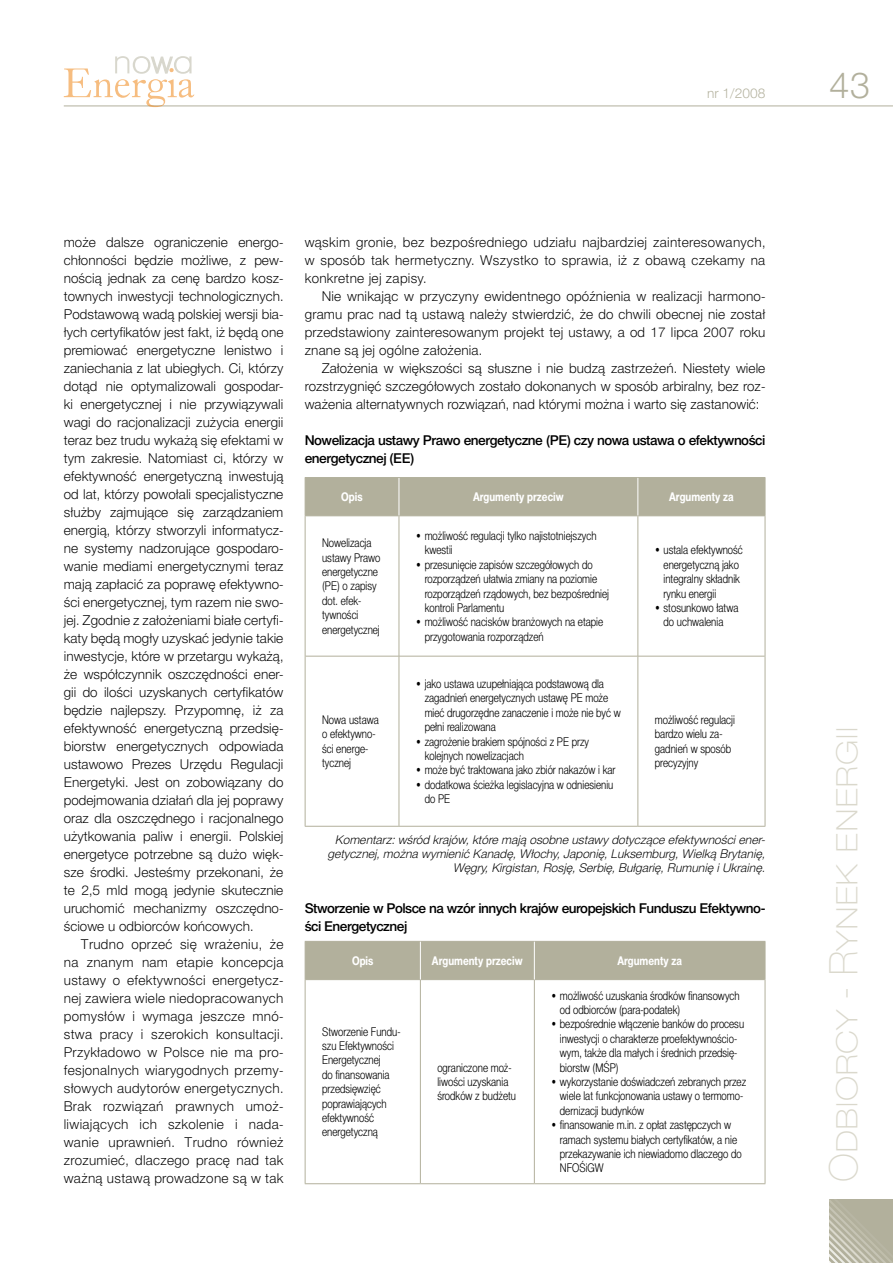
<style>
.page{position:relative;width:893px;height:1263px;background:#fff}
.page>*{position:absolute;margin:0;border:0;box-sizing:border-box;transform-origin:0 0}
.t1{font:39px "Switzer EFN Thin";color:#dad8cc}
.t2{font:36px "Switzer EFN Light";color:#b2b09c}
.t3{font:13.5px/18px "Switzer EFN Light";letter-spacing:.01em;color:#000;text-align:justify}
.t4{font:13.5px/18px "Switzer EFN Medium";letter-spacing:-.04em;color:#000}
.t5{font:13.5px "Switzer EFN Light";color:#b2b09c}
.t6{font:12px/14.4px "Switzer Cnd EFN Light";color:#000}
.t7{font:italic 12px/14.4px "Switzer EFN Light";color:#000;text-align:right}
.t8{font:700 12px "Switzer Cnd EFN";color:#fff}
</style>
<div class="page">
<hr style="left:64px;top:106px;width:829px;height:1px;background:#b2b09c">
<svg style="left:64px;top:56px;width:130px;height:51px"></svg>
<div style="left:306px;top:478px;width:459px;height:37px;background:#b2b09c"></div>
<hr style="left:305px;top:516px;width:1px;height:140px;background:#b2b09c">
<hr style="left:765px;top:516px;width:1px;height:140px;background:#b2b09c">
<hr style="left:305px;top:656px;width:1px;height:170px;background:#b2b09c">
<hr style="left:765px;top:656px;width:1px;height:170px;background:#b2b09c">
<hr style="left:305px;top:826px;width:94px;height:1px;background:#b2b09c">
<hr style="left:399px;top:826px;width:239px;height:1px;background:#b2b09c">
<hr style="left:638px;top:826px;width:127px;height:1px;background:#b2b09c">
<hr style="left:305px;top:477px;width:94px;height:1px;background:#b2b09c">
<hr style="left:305px;top:478px;width:1px;height:37px;background:#b2b09c">
<hr style="left:399px;top:477px;width:239px;height:1px;background:#b2b09c">
<hr style="left:638px;top:477px;width:127px;height:1px;background:#b2b09c">
<hr style="left:765px;top:478px;width:1px;height:37px;background:#b2b09c">
<hr style="left:305px;top:515px;width:94px;height:1px;background:#b2b09c">
<hr style="left:399px;top:515px;width:239px;height:1px;background:#b2b09c">
<hr style="left:638px;top:515px;width:127px;height:1px;background:#b2b09c">
<hr style="left:399px;top:516px;width:1px;height:140px;background:#b2b09c">
<hr style="left:638px;top:516px;width:1px;height:140px;background:#b2b09c">
<hr style="left:305px;top:656px;width:94px;height:1px;background:#b2b09c">
<hr style="left:399px;top:656px;width:239px;height:1px;background:#b2b09c">
<hr style="left:399px;top:656px;width:1px;height:170px;background:#b2b09c">
<hr style="left:638px;top:656px;width:127px;height:1px;background:#b2b09c">
<hr style="left:638px;top:656px;width:1px;height:170px;background:#b2b09c">
<hr style="left:399px;top:478px;width:1px;height:37px;background:#fff">
<hr style="left:638px;top:478px;width:1px;height:37px;background:#fff">
<div style="left:306px;top:942px;width:459px;height:37px;background:#b2b09c"></div>
<hr style="left:305px;top:980px;width:1px;height:203px;background:#b2b09c">
<hr style="left:765px;top:980px;width:1px;height:203px;background:#b2b09c">
<hr style="left:305px;top:1183px;width:115px;height:1px;background:#b2b09c">
<hr style="left:420px;top:1183px;width:114px;height:1px;background:#b2b09c">
<hr style="left:534px;top:1183px;width:231px;height:1px;background:#b2b09c">
<hr style="left:305px;top:941px;width:115px;height:1px;background:#b2b09c">
<hr style="left:305px;top:942px;width:1px;height:38px;background:#b2b09c">
<hr style="left:420px;top:941px;width:114px;height:1px;background:#b2b09c">
<hr style="left:534px;top:941px;width:231px;height:1px;background:#b2b09c">
<hr style="left:765px;top:942px;width:1px;height:38px;background:#b2b09c">
<hr style="left:305px;top:979px;width:115px;height:1px;background:#b2b09c">
<hr style="left:420px;top:979px;width:114px;height:1px;background:#b2b09c">
<hr style="left:420px;top:980px;width:1px;height:203px;background:#b2b09c">
<hr style="left:534px;top:979px;width:231px;height:1px;background:#b2b09c">
<hr style="left:534px;top:980px;width:1px;height:203px;background:#b2b09c">
<hr style="left:420px;top:942px;width:1px;height:37px;background:#fff">
<hr style="left:534px;top:942px;width:1px;height:37px;background:#fff">
<svg style="left:829px;top:1199px;width:64px;height:64px;background:#b9b7a4"></svg>
<p class="t5" style="left:707px;top:85px;width:60px">nr 1/2008</p>
<p class="t3" style="left:64px;top:233px;width:221px">może dalsze ograniczenie energo&shy;chłonności będzie możliwe, z pew&shy;nością jednak za cenę bardzo kosz&shy;townych inwestycji technologicznych.<br>Podstawową wadą polskiej wersji bia&shy;łych certyfikatów jest fakt, iż będą one premiować energetyczne lenistwo i zaniechania z lat ubiegłych. Ci, którzy dotąd nie optymalizowali gospodar&shy;ki energetycznej i nie przywiązywali wagi do racjonalizacji zużycia energii teraz bez trudu wykażą się efektami w tym zakresie. Natomiast ci, którzy w efektywność energetyczną inwestują od lat, którzy powołali specjalistyczne służby zajmujące się zarządzaniem energią, którzy stworzyli informatycz&shy;ne systemy nadzorujące gospodaro&shy;wanie mediami energetycznymi teraz mają zapłacić za poprawę efektywno&shy;ści energetycznej, tym razem nie swo&shy;jej. Zgodnie z założeniami białe certyfi&shy;katy będą mogły uzyskać jedynie takie inwestycje, które w przetargu wykażą, że współczynnik oszczędności ener&shy;gii do ilości uzyskanych certyfikatów będzie najlepszy. Przypomnę, iż za efektywność energetyczną przedsię&shy;biorstw energetycznych odpowiada ustawowo Prezes Urzędu Regulacji Energetyki. Jest on zobowiązany do podejmowania działań dla jej poprawy oraz dla oszczędnego i racjonalnego użytkowania paliw i energii. Polskiej energetyce potrzebne są dużo więk&shy;sze środki. Jesteśmy przekonani, że te 2,5 mld mogą jedynie skutecznie uruchomić mechanizmy oszczędno&shy;ściowe u odbiorców końcowych.</p>
<p class="t3" style="left:64px;top:935px;width:221px;text-indent:17px">Trudno oprzeć się wrażeniu, że na znanym nam etapie koncepcja ustawy o efektywności energetycz&shy;nej zawiera wiele niedopracowanych pomysłów i wymaga jeszcze mnó&shy;stwa pracy i szerokich konsultacji.<br>Przykładowo w Polsce nie ma pro&shy;fesjonalnych wiarygodnych przemy&shy;słowych audytorów energetycznych.<br>Brak rozwiązań prawnych umoż&shy;liwiających ich szkolenie i nada&shy;wanie uprawnień. Trudno również zrozumieć, dlaczego pracę nad tak ważną ustawą prowadzone są w tak</p>
<p class="t3" style="left:305px;top:233px;width:462px">wąskim gronie, bez bezpośredniego udziału najbardziej zainteresowanych, w sposób tak hermetyczny. Wszystko to sprawia, iż z obawą czekamy na konkretne jej zapisy.</p>
<p class="t3" style="left:305px;top:287px;width:462px;text-indent:17px">Nie wnikając w przyczyny ewidentnego opóźnienia w realizacji harmono&shy;gramu prac nad tą ustawą należy stwierdzić, że do chwili obecnej nie został przedstawiony zainteresowanym projekt tej ustawy, a od 17 lipca 2007 roku znane są jej ogólne założenia.</p>
<p class="t3" style="left:305px;top:359px;width:462px;text-indent:17px">Założenia w większości są słuszne i nie budzą zastrzeżeń. Niestety wiele rozstrzygnięć szczegółowych zostało dokonanych w sposób arbiralny, bez roz&shy;ważenia alternatywnych rozwiązań, nad którymi można i warto się zastanowić:</p>
<p class="t4" style="left:305px;top:431px;width:462px">Nowelizacja ustawy Prawo energetyczne (PE) czy nowa ustawa o efektywności energetycznej (EE)</p>
<p class="t8" style="left:341px;top:490px;width:23px">Opis</p>
<p class="t8" style="left:473px;top:490px;width:92px">Argumenty przeciw</p>
<p class="t8" style="left:669px;top:490px;width:66px">Argumenty za</p>
<p class="t6" style="left:322px;top:535px;width:60px">Nowelizacja ustawy Prawo energetyczne (PE) o zapisy dot. efek‑ tywności energetycznej</p>
<p class="t6" style="left:425px;top:528px;width:173px;text-indent:-9px">• możliwość regulacji tylko najistotniejszych kwestii</p>
<p class="t6" style="left:664px;top:543px;width:81px;text-indent:-9px">• ustala efektywność energetyczną jako integralny składnik rynku energii</p>
<p class="t6" style="left:655px;top:600px;width:85px;text-align:center">• stosunkowo łatwa do uchwalenia</p>
<p class="t6" style="left:425px;top:557px;width:186px;text-indent:-9px">• przesunięcie zapisów szczegółowych do rozporządzeń ułatwia zmiany na poziomie rozporządzeń rządowych, bez bezpośredniej kontroli Parlamentu</p>
<p class="t6" style="left:425px;top:615px;width:180px;text-indent:-9px">• możliwość nacisków branżowych na etapie przygotowania rozporządzeń</p>
<p class="t6" style="left:322px;top:712px;width:58px">Nowa ustawa o efektywno‑ ści energe‑ tycznej</p>
<p class="t6" style="left:425px;top:676px;width:198px;text-indent:-9px">• jako ustawa uzupełniająca podstawową dla zagadnień energetycznych ustawę PE może mieć drugorzędne zanaczenie i może nie być w pełni realizowana</p>
<p class="t6" style="left:425px;top:734px;width:166px;text-indent:-9px">• zagrożenie brakiem spójności z PE przy kolejnych nowelizacjach</p>
<p class="t6" style="left:416px;top:763px;width:201px">• może być traktowana jako zbiór nakazów i kar</p>
<p class="t6" style="left:425px;top:777px;width:190px;text-indent:-9px">• dodatkowa ścieżka legislacyjna w odniesieniu do PE</p>
<p class="t6" style="left:655px;top:712px;width:82px">możliwość regulacji bardzo wielu za‑ gadnień w sposób precyzyjny</p>
<p class="t7" style="left:328px;top:832px;width:439px">Komentarz: wśród krajów, które mają osobne ustawy dotyczące efektywności ener&shy;getycznej, można wymienić Kanadę, Włochy, Japonię, Luksemburg, Wielką Brytanię,<br>Węgry, Kirgistan, Rosję, Serbię, Bułgarię, Rumunię i Ukrainę.</p>
<p class="t4" style="left:305px;top:899px;width:462px">Stworzenie w Polsce na wzór innych krajów europejskich Funduszu Efektywno&shy;ści Energetycznej</p>
<p class="t8" style="left:352px;top:953px;width:23px">Opis</p>
<p class="t8" style="left:432px;top:953px;width:92px">Argumenty przeciw</p>
<p class="t8" style="left:617px;top:953px;width:66px">Argumenty za</p>
<p class="t6" style="left:322px;top:1024px;width:80px">Stworzenie Fundu‑ szu Efektywności<br>Energetycznej<br>do finansowania przedsięwzięć poprawiających efektywność energetyczną</p>
<p class="t6" style="left:437px;top:1060px;width:80px">ograniczone moż‑ liwości uzyskania środków z budżetu</p>
<p class="t6" style="left:560px;top:988px;width:181px;text-indent:-9px">• możliwość uzuskania środków finansowych od odbiorców (para‑podatek)</p>
<p class="t6" style="left:560px;top:1017px;width:186px;text-indent:-9px">• bezpośrednie włączenie banków do procesu inwestycji o charakterze proefektywnościo‑ wym, także dla małych i średnich przedsię‑ biorstw (MŚP)</p>
<p class="t6" style="left:560px;top:1074px;width:188px;text-indent:-9px">• wykorzystanie doświadczeń zebranych przez wiele lat funkcjonowania ustawy o termomo‑ dernizacji budynków</p>
<p class="t6" style="left:560px;top:1118px;width:183px;text-indent:-9px">• finansowanie m.in. z opłat zastępczych w ramach systemu białych certyfikatów, a nie przekazywanie ich niewiadomo dlaczego do NFOŚiGW</p>
<h2 class="t2" style="left:829px;top:64px;width:42px">43</h2>
<h1 class="t1" style="left:821px;top:1182px;width:457px;rotate:-90deg">Odbiorcy - Rynek energii</h1>
</div>
